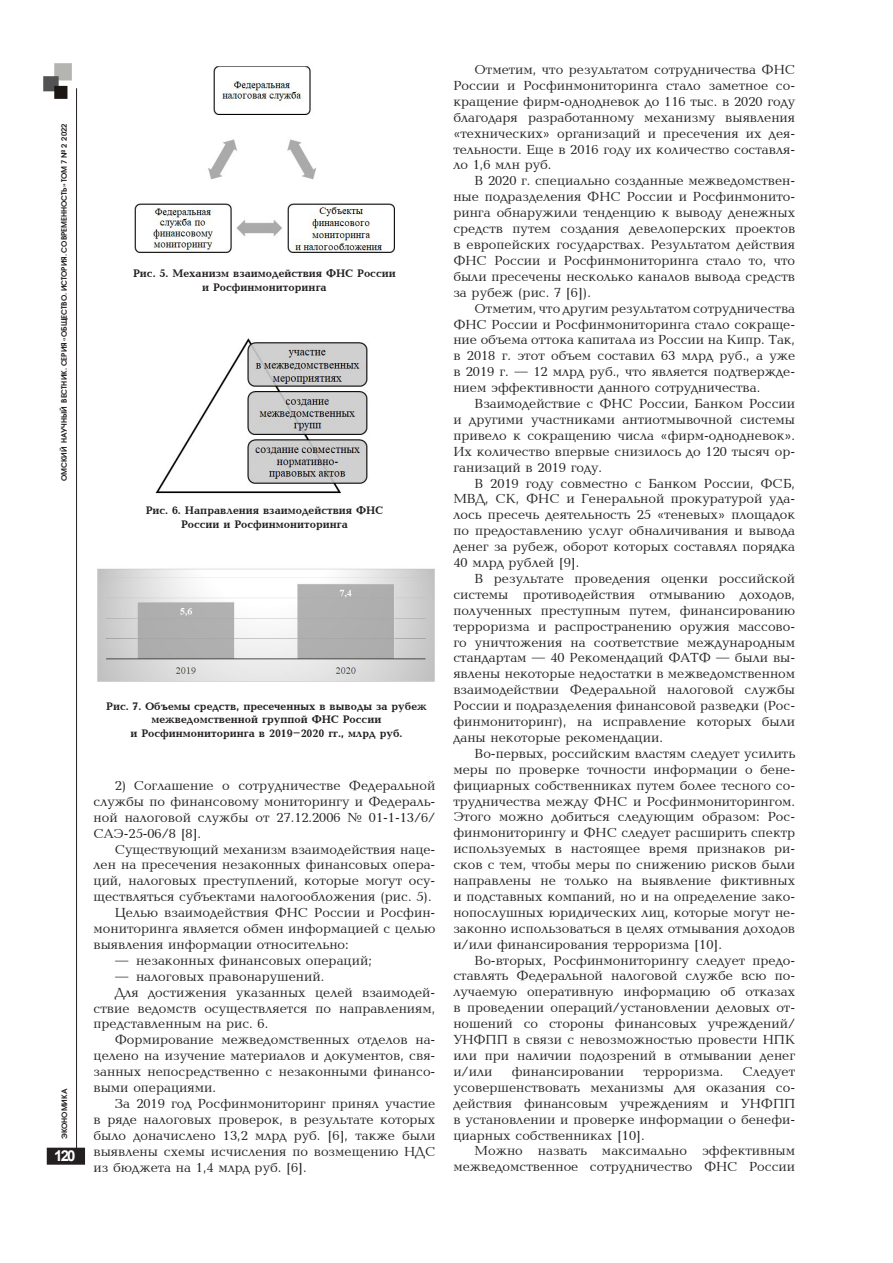
<style>
.page{position:relative;width:893px;height:1263px;background:#fff}
.page>*{position:absolute;margin:0;border:0;box-sizing:border-box;transform-origin:0 0}
.t1{font:700 15px "Arial";color:#fff}
.основной_текст{font:13.5px/15.9px "Baltica CTT";color:#231f20;text-align:justify}
.подрисуночная_подпис{font:700 11.25px/13.5px "Baltica C";color:#231f20;text-align:center}
.t2{font:600 7.5px "Avant Garde Gothic C";color:#231f20}
</style>
<div class="page">
<div style="left:48px;top:1148px;width:36px;height:16px;background:#231f20"></div>
<div style="left:47px;top:1148px;width:38px;height:17px;border:2px solid #231f20"></div>
<hr style="left:76px;top:88px;width:1px;height:1068px;background:#231f20">
<img style="left:43px;top:63px;width:29px;height:36px">
<img style="left:134px;top:66px;width:261px;height:190px">
<img style="left:155px;top:338px;width:213px;height:156px">
<img style="left:97px;top:568px;width:338px;height:114px">
<p class="t2" style="left:60px;top:481px;width:359px;rotate:-90deg">ОМСКИЙ НАУЧНЫЙ ВЕСТНИК. СЕРИЯ «ОБЩЕСТВО. ИСТОРИЯ. СОВРЕМЕННОСТЬ» ТОМ 7 № 2 2022</p>
<p class="t2" style="left:60px;top:1139px;width:52px;rotate:-90deg">ЭКОНОМИКА</p>
<p class="t1" style="left:54px;top:1145px;width:23px">120</p>
<p class="подрисуночная_подпис" style="left:133px;top:267px;width:264px">Рис. 5. Механизм взаимодействия ФНС России</p>
<p class="подрисуночная_подпис" style="left:202px;top:281px;width:126px">и Росфинмониторинга</p>
<p class="подрисуночная_подпис" style="left:146px;top:504px;width:239px">Рис. 6. Направления взаимодействия ФНС<br>России и Росфинмониторинга</p>
<p class="подрисуночная_подпис" style="left:106px;top:700px;width:322px">Рис. 7. Объемы средств, пресеченных в выводы за рубеж межведомственной группой ФНС России</p>
<p class="подрисуночная_подпис" style="left:131px;top:727px;width:273px">и Росфинмониторинга в 2019–2020 гг., млрд руб.</p>
<p class="основной_текст" style="left:94px;top:778px;width:343px;text-indent:21px">2) Соглашение о сотрудничестве Федеральной службы по финансовому мониторингу и Федераль&shy;ной налоговой службы от 27.12.2006 № 01-1-13/6/ САЭ-25-06/8 [8].</p>
<p class="основной_текст" style="left:94px;top:842px;width:343px;text-indent:21px">Существующий механизм взаимодействия наце&shy;лен на пресечения незаконных финансовых опера&shy;ций, налоговых преступлений, которые могут осу&shy;ществляться субъектами налогообложения (риc. 5).</p>
<p class="основной_текст" style="left:94px;top:905px;width:343px;text-indent:21px">Целью взаимодействия ФНС России и Росфин&shy;мониторинга является обмен информацией с целью выявления информации относительно:</p>
<p class="основной_текст" style="left:115px;top:953px;width:259px">— незаконных финансовых операций;</p>
<p class="основной_текст" style="left:115px;top:969px;width:211px">— налоговых правонарушений.</p>
<p class="основной_текст" style="left:94px;top:985px;width:343px;text-indent:21px">Для достижения указанных целей взаимодей&shy;ствие ведомств осуществляется по направлениям, представленным на рис. 6.</p>
<p class="основной_текст" style="left:94px;top:1032px;width:343px;text-indent:21px">Формирование межведомственных отделов на&shy;целено на изучение материалов и документов, свя&shy;занных непосредственно с незаконными финансо&shy;выми операциями.</p>
<p class="основной_текст" style="left:94px;top:1096px;width:343px;text-indent:21px">За 2019 год Росфинмониторинг принял участие в ряде налоговых проверок, в результате которых было доначислено 13,2 млрд руб. [6], также были выявлены схемы исчисления по возмещению НДС из бюджета на 1,4 млрд руб. [6].</p>
<p class="основной_текст" style="left:453px;top:62px;width:343px;text-indent:21px">Отметим, что результатом сотрудничества ФНС России и Росфинмониторинга стало заметное со&shy;кращение фирм-однодневок до 116 тыс. в 2020 году благодаря разработанному механизму выявления «технических» организаций и пресечения их дея&shy;тельности. Еще в 2016 году их количество составля&shy;ло 1,6 млн руб.</p>
<p class="основной_текст" style="left:453px;top:174px;width:343px;text-indent:21px">В 2020 г. специально созданные межведомствен&shy;ные подразделения ФНС России и Росфинмонито&shy;ринга обнаружили тенденцию к выводу денежных средств путем создания девелоперских проектов в европейских государствах. Результатом действия ФНС России и Росфинмониторинга стало то, что были пресечены несколько каналов вывода средств за рубеж (рис. 7 [6]).</p>
<p class="основной_текст" style="left:453px;top:301px;width:343px;text-indent:21px">Отметим, что другим результатом сотрудничества ФНС России и Росфинмониторинга стало сокраще&shy;ние объема оттока капитала из России на Кипр. Так, в 2018 г. этот объем составил 63 млрд руб., а уже в 2019 г. — 12 млрд руб., что является подтвержде&shy;нием эффективности данного сотрудничества.</p>
<p class="основной_текст" style="left:453px;top:396px;width:343px;text-indent:21px">Взаимодействие с ФНС России, Банком России и другими участниками антиотмывочной системы привело к сокращению числа «фирм-однодневок».<br>Их количество впервые снизилось до 120 тысяч ор&shy;ганизаций в 2019 году.</p>
<p class="основной_текст" style="left:453px;top:476px;width:343px;text-indent:21px">В 2019 году совместно с Банком России, ФСБ, МВД, СК, ФНС и Генеральной прокуратурой уда&shy;лось пресечь деятельность 25 «теневых» площадок по предоставлению услуг обналичивания и вывода денег за рубеж, оборот которых составлял порядка 40 млрд рублей [9].</p>
<p class="основной_текст" style="left:453px;top:571px;width:343px;text-indent:21px">В результате проведения оценки российской системы противодействия отмыванию доходов, полученных преступным путем, финансированию терроризма и распространению оружия массово&shy;го уничтожения на соответствие международным стандартам — 40 Рекомендаций ФАТФ — были вы&shy;явлены некоторые недостатки в межведомственном взаимодействии Федеральной налоговой службы России и подразделения финансовой разведки (Рос&shy;финмониторинг), на исправление которых были даны некоторые рекомендации.</p>
<p class="основной_текст" style="left:453px;top:746px;width:343px;text-indent:21px">Во-первых, российским властям следует усилить меры по проверке точности информации о бене&shy;фициарных собственниках путем более тесного со&shy;трудничества между ФНС и Росфинмониторингом.<br>Этого можно добиться следующим образом: Рос&shy;финмониторингу и ФНС следует расширить спектр используемых в настоящее время признаков ри&shy;сков с тем, чтобы меры по снижению рисков были направлены не только на выявление фиктивных и подставных компаний, но и на определение зако&shy;нопослушных юридических лиц, которые могут не&shy;законно использоваться в целях отмывания доходов и/или финансирования терроризма [10].</p>
<p class="основной_текст" style="left:453px;top:953px;width:343px;text-indent:21px">Во-вторых, Росфинмониторингу следует предо&shy;ставлять Федеральной налоговой службе всю по&shy;лучаемую оперативную информацию об отказах в проведении операций/установлении деловых от&shy;ношений со стороны финансовых учреждений/ УНФПП в связи с невозможностью провести НПК или при наличии подозрений в отмывании денег и/или</p>
<p class="основной_текст" style="left:453px;top:1064px;width:343px;text-indent:289px">Следует усовершенствовать механизмы для оказания со&shy;действия финансовым учреждениям и УНФПП в установлении и проверке информации о бенефи&shy;циарных собственниках [10].</p>
<p class="основной_текст" style="left:453px;top:1143px;width:343px;text-align:right">Можно назвать максимально эффективным межведомственное сотрудничество ФНС России</p>
<p class="основной_текст" style="left:512px;top:1064px;width:114px">финансировании</p>
<p class="основной_текст" style="left:643px;top:1064px;width:81px">терроризма.</p>
</div>
